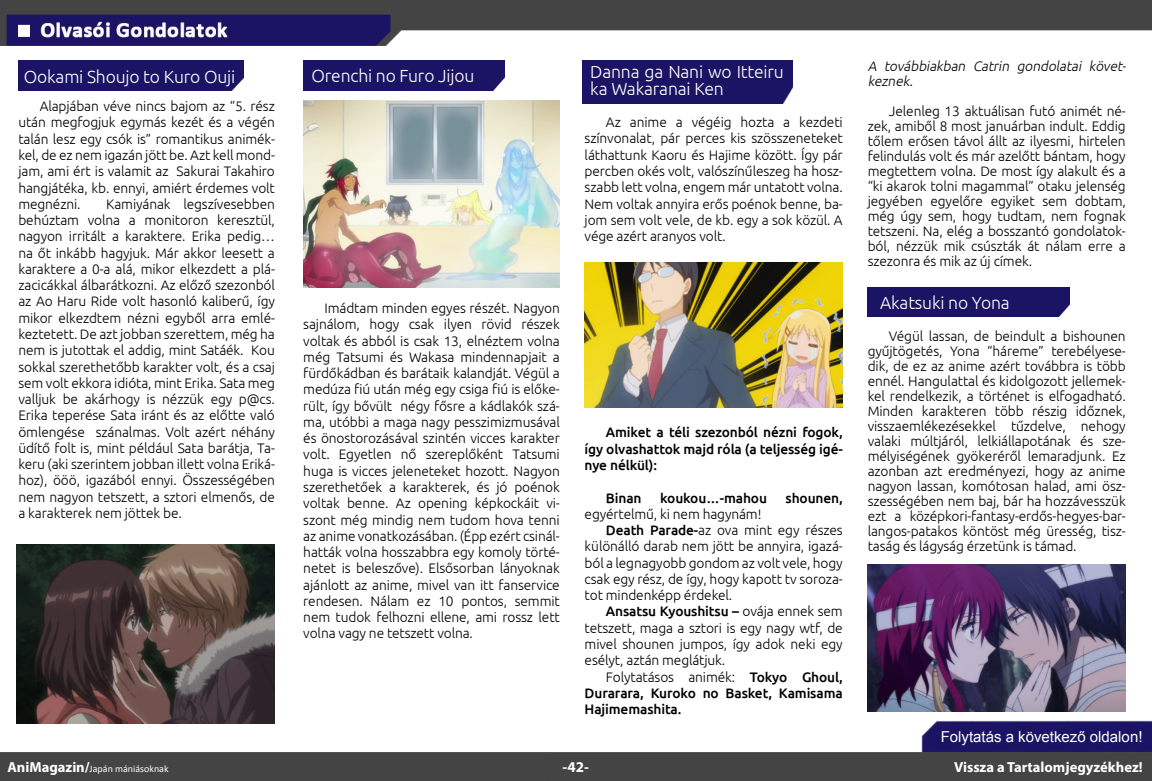
<style>
.page{position:relative;width:1152px;height:781px;background:#fff}
.page>*{position:absolute;margin:0;border:0;box-sizing:border-box;transform-origin:0 0}
.t1{font:300 17.5px/16.2px "Ubuntu";letter-spacing:-.01em;color:#fff}
.t2{font:15px "Arial";color:#fff}
.t3{font:700 15px "Myriad Pro";color:#fff}
.t4{font:700 14.5px "Myriad Pro";color:#fff}
.t5{font:300 13.75px/16.2px "Ubuntu";letter-spacing:-.01em;color:#000;text-align:justify}
.t6{font:500 13.75px/16.2px "Ubuntu";letter-spacing:-.01em;color:#000;text-align:justify}
.t7{font:italic 300 13.75px/15px "Ubuntu";color:#000}
.t8{font:10px "Calibri";color:#fff}
.s1{font-weight:500}
.s2{font-weight:300}
.s3{font-family:"Myriad Pro";font-weight:700;font-size:14.5px}
</style>
<div class="page">
<img style="left:0;top:0;width:1152px;height:780px">
<div style="left:18px;top:61px;width:226px;height:29px;background:#1b1464"></div>
<div style="left:583px;top:60px;width:210px;height:44px;background:#1b1464"></div>
<img style="left:17px;top:544px;width:258px;height:179px">
<div style="left:303px;top:61px;width:202px;height:29px;background:#1b1464"></div>
<img style="left:303px;top:100px;width:257px;height:187px">
<img style="left:585px;top:262px;width:258px;height:145px">
<img style="left:868px;top:563px;width:258px;height:147px">
<div style="left:868px;top:287px;width:201px;height:30px;background:#1b1464"></div>
<p class="t1" style="left:24px;top:68px;width:213px">Ookami Shoujo to Kuro Ouji</p>
<p class="t1" style="left:590px;top:64px;width:195px">Danna ga Nani wo Itteiru ka Wakaranai Ken</p>
<p class="t1" style="left:312px;top:67px;width:164px">Orenchi no Furo Jijou</p>
<p class="t5" style="left:18px;top:98px;width:258px;text-indent:21px">Alapjában véve nincs bajom az “5. rész után megfogjuk egymás kezét és a végén talán lesz egy csók is” romantikus animék&shy;kel, de ez nem igazán jött be. Azt kell mond&shy;jam, ami ért is valamit az Sakurai Takahiro hangjátéka, kb. ennyi, amiért érdemes volt megnézni.</p>
<p class="t5" style="left:18px;top:195px;width:258px;text-indent:88px">Kamiyának legszívesebben behúztam volna a monitoron keresztül, nagyon irritált a karaktere. Erika pedig… na őt inkább hagyjuk. Már akkor leesett a karaktere a 0-a alá, mikor elkezdett a plá&shy;zacicákkal álbarátkozni. Az előző szezonból az Ao Haru Ride volt hasonló kaliberű, így mikor elkezdtem nézni egyből arra emlé&shy;keztetett. De azt jobban szerettem, még ha nem is jutottak el addig, mint Satáék. Kou sokkal szerethetőbb karakter volt, és a csaj sem volt ekkora idióta, mint Erika. Sata meg valljuk be akárhogy is nézzük egy p@cs.<br>Erika teperése Sata iránt és az előtte való ömlengése szánalmas. Volt azért néhány üdítő folt is, mint például Sata barátja, Ta&shy;keru (aki szerintem jobban illett volna Eriká&shy;hoz), ööö, igazából ennyi. Összességében nem nagyon tetszett, a sztori elmenős, de a karakterek nem jöttek be.</p>
<p class="t5" style="left:303px;top:299px;width:258px;text-indent:21px">Imádtam minden egyes részét. Nagyon sajnálom, hogy csak ilyen rövid részek voltak és abból is csak 13, elnéztem volna még Tatsumi és Wakasa mindennapjait a fürdőkádban és barátaik kalandját. Végül a medúza fiú után még egy csiga fiú is előke&shy;rült, így bővült négy fősre a kádlakók szá&shy;ma, utóbbi a maga nagy pesszimizmusával és önostorozásával szintén vicces karakter volt. Egyetlen nő szereplőként Tatsumi huga is vicces jeleneteket hozott. Nagyon szerethetőek a karakterek, és jó poénok voltak benne. Az opening képkockáit vi&shy;szont még mindig nem tudom hova tenni az anime vonatkozásában. (Épp ezért csinál&shy;hatták volna hosszabbra egy komoly törté&shy;netet is beleszőve). Elsősorban lányoknak ajánlott az anime, mivel van itt fanservice rendesen. Nálam ez 10 pontos, semmit nem tudok felhozni ellene, ami rossz lett volna vagy ne tetszett volna.</p>
<p class="t5" style="left:585px;top:114px;width:260px;text-indent:21px">Az anime a végéig hozta a kezdeti színvonalat, pár perces kis szösszeneteket láthattunk Kaoru és Hajime között. Így pár percben okés volt, valószínűleszeg ha hos - szabb lett volna, engem már untatott volna.<br>Nem voltak annyira erős poénok benne, ba&shy;jom sem volt vele, de kb. egy a sok közül. A vége azért aranyos volt.</p>
<p class="t6" style="left:585px;top:423px;width:260px;text-indent:21px">Amiket a téli szezonból nézni fogok, így olvashattok majd róla (a teljesség igé&shy;nye nélkül):</p>
<p class="t6" style="left:606px;top:488px;width:37px">Binan</p>
<p class="t6" style="left:660px;top:488px;width:108px">koukou…-mahou</p>
<p class="t6" style="left:786px;top:488px;width:59px">shounen,</p>
<p class="t5" style="left:585px;top:505px;width:178px">egyértelmű, ki nem hagynám!</p>
<p class="t5" style="left:606px;top:521px;width:238px"><span class="s1">Death Parade-</span>az ova mint egy részes</p>
<p class="t5" style="left:585px;top:537px;width:260px">különálló darab nem jött be annyira, igazá-</p>
<p class="t5" style="left:585px;top:554px;width:260px">ból a legnagyobb gondom az volt vele, hogy</p>
<p class="t5" style="left:585px;top:570px;width:260px">csak egy rész, de így, hogy kapott tv soroza-</p>
<p class="t5" style="left:585px;top:586px;width:149px">tot mindenképp érdekel.</p>
<p class="t6" style="left:606px;top:602px;width:238px">Ansatsu Kyoushitsu – <span class="s2">ovája ennek sem</span></p>
<p class="t5" style="left:585px;top:619px;width:260px">tetszett, maga a sztori is egy nagy wtf, de</p>
<p class="t5" style="left:585px;top:635px;width:260px">mivel shounen jumpos, így adok neki egy</p>
<p class="t5" style="left:585px;top:651px;width:142px">esélyt, aztán meglátjuk.</p>
<p class="t5" style="left:606px;top:667px;width:238px">Folytatásos animék: <span class="s1">Tokyo Ghoul,</span></p>
<p class="t6" style="left:585px;top:683px;width:260px">Durarara, Kuroko no Basket, Kamisama</p>
<p class="t6" style="left:585px;top:700px;width:98px">Hajimemashita.</p>
<p class="t7" style="left:868px;top:58px;width:262px">A továbbiakban Catrin gondolatai követ&shy;keznek.</p>
<p class="t5" style="left:868px;top:103px;width:260px;line-height:15px;text-indent:21px">Jelenleg 13 aktuálisan futó animét né&shy;zek, amiből 8 most januárban indult. Eddig tőlem erősen távol állt az ilyesmi, hirtelen felindulás volt és már azelőtt bántam, hogy megtettem volna. De most így alakult és a “ki akarok tolni magammal” otaku jelenség jegyében egyelőre egyiket sem dobtam, még úgy sem, hogy tudtam, nem fognak tetszeni. Na, elég a bosszantó gondolatok&shy;ból, nézzük mik csúszták át nálam erre a szezonra és mik az új címek.</p>
<p class="t1" style="left:880px;top:294px;width:131px">Akatsuki no Yona</p>
<p class="t5" style="left:868px;top:328px;width:260px;line-height:15px;text-indent:21px">Végül lassan, de beindult a bishounen gyűjtögetés, Yona “háreme” terebélyese&shy;dik, de ez az anime azért továbbra is több ennél. Hangulattal és kidolgozott jellemek&shy;kel rendelkezik, a történet is elfogadható.<br>Minden karakteren több részig időznek, visszaemlékezésekkel tűzdelve, nehogy valaki múltjáról, lelkiállapotának és sze&shy;mélyiségének gyökeréről lemaradjunk. Ez azonban azt eredményezi, hogy az anime nagyon lassan, komótosan halad, ami ös - szességében nem baj, bár ha hozzávesszük ezt a középkori-fantasy-erdős-hegyes-bar&shy;langos-patakos köntöst még üresség, tisz&shy;taság és lágyság érzetünk is támad.</p>
<p class="t2" style="left:941px;top:726px;width:203px">Folytatás a következő oldalon!</p>
<p class="t8" style="left:7px;top:761px;width:163px"><span class="s3">AniMagazin/</span>Japán mániásoknak</p>
<p class="t3" style="left:563px;top:756px;width:28px">-42-</p>
<p class="t4" style="left:954px;top:756px;width:190px">Vissza a Tartalomjegyzékhez!</p>
</div>
